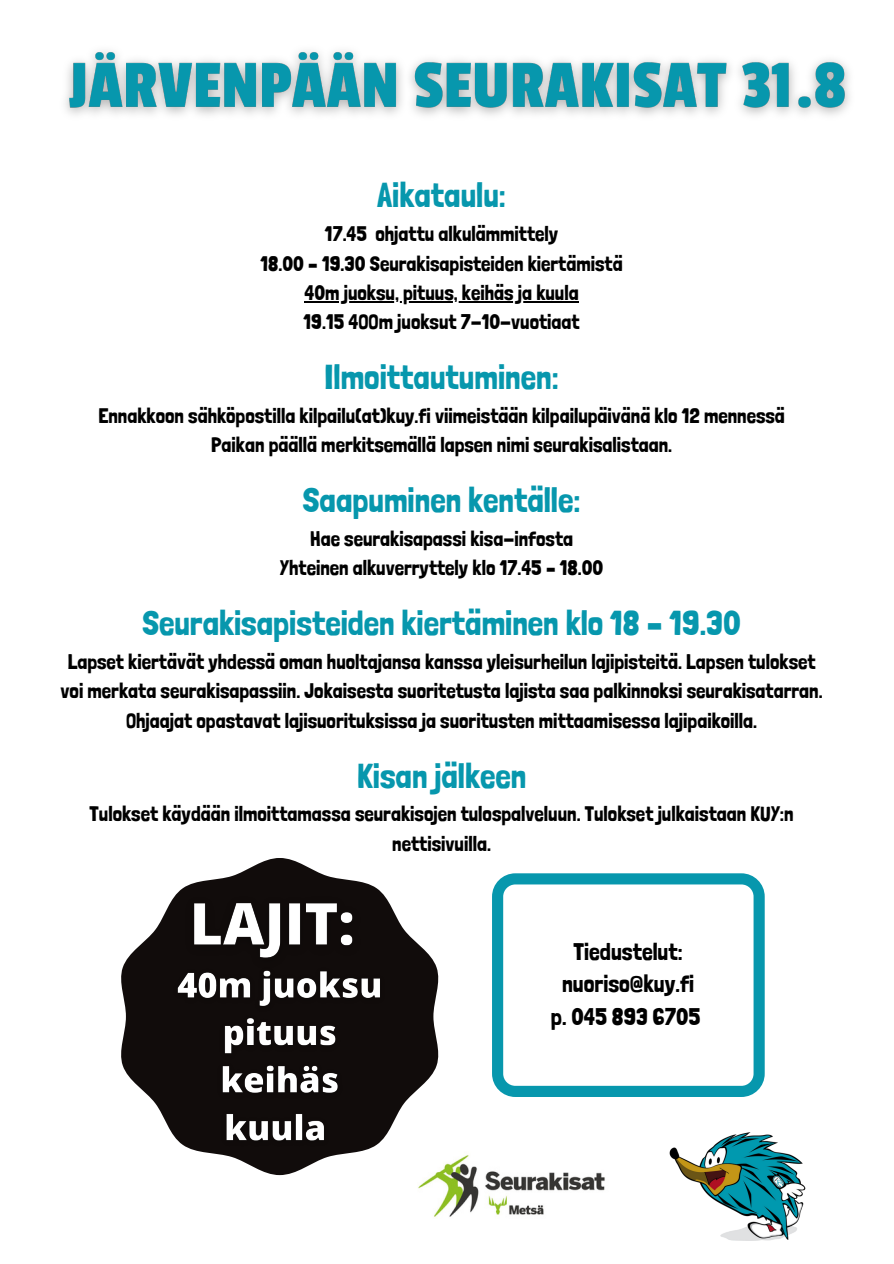
<style>
.page{position:relative;width:894px;height:1264px;background:#fff}
.page>*{position:absolute;margin:0;border:0;box-sizing:border-box;transform-origin:0 0}
.t1{font:34.5px "Londrina Solid";color:#0797ad}
.t2{font:24px "Londrina Solid";color:#000}
.t3{font:21px/29.2px "Londrina Solid";color:#000;text-align:center}
</style>
<div class="page">
<img style="left:418px;top:1155px;width:187px;height:62px">
<svg style="left:492px;top:873px;width:272px;height:223px"></svg>
<hr style="left:304px;top:301px;width:274px;height:2px;background:#000">
<svg style="left:121px;top:858px;width:320px;height:317px"></svg>
<img style="left:669px;top:1132px;width:136px;height:108px">
<img style="left:65px;top:51px;width:785px;height:65px">
<img style="left:175px;top:869px;width:209px;height:83px">
<img style="left:168px;top:952px;width:223px;height:209px">
<p class="t1" style="left:377px;top:175px;width:130px">Aikataulu:</p>
<p class="t3" style="left:325px;top:219px;width:235px">17.45 ohjattu alkulämmittely</p>
<p class="t3" style="left:260px;top:248px;width:363px">18.00 – 19.30 Seurakisapisteiden kiertämistä</p>
<p class="t3" style="left:304px;top:278px;width:276px">40m juoksu, pituus, keihäs ja kuula</p>
<p class="t3" style="left:303px;top:307px;width:277px">19.15 4OOm juoksut 7-10-vuotiaat</p>
<p class="t1" style="left:324px;top:356px;width:235px">Ilmoittautuminen:</p>
<p class="t3" style="left:98px;top:401px;width:687px">Ennakkoon sähköpostilla kilpailu(at)kuy.fi viimeistään kilpailupäivänä klo 12 mennessä</p>
<p class="t3" style="left:211px;top:430px;width:462px">Paikan päällä merkitsemällä lapsen nimi seurakisalistaan.</p>
<p class="t1" style="left:303px;top:479px;width:279px">Saapuminen kentälle:</p>
<p class="t3" style="left:310px;top:524px;width:264px">Hae seurakisapassi kisa-infosta</p>
<p class="t3" style="left:280px;top:553px;width:325px">Yhteinen alkuverryttely klo 17.45 – 18.00</p>
<p class="t1" style="left:142px;top:602px;width:600px">Seurakisapisteiden kiertäminen klo 18 – 19.30</p>
<p class="t3" style="left:61px;top:647px;width:763px">Lapset kiertävät yhdessä oman huoltajansa kanssa yleisurheilun lajipisteitä. Lapsen tulokset voi merkata seurakisapassiin. Jokaisesta suoritetusta lajista saa palkinnoksi seurakisatarran.<br>Ohjaajat opastavat lajisuorituksissa ja suoritusten mittaamisessa lajipaikoilla.</p>
<p class="t1" style="left:357px;top:755px;width:171px">Kisan jälkeen</p>
<p class="t3" style="left:90px;top:799px;width:705px">Tulokset käydään ilmoittamassa seurakisojen tulospalveluun. Tulokset julkaistaan KUY:n nettisivuilla.</p>
<p class="t2" style="left:573px;top:937px;width:110px">Tiedustelut:</p>
<p class="t2" style="left:562px;top:969px;width:133px">nuoriso@kuy.fi</p>
<p class="t2" style="left:550px;top:1002px;width:151px">p. 045 893 6705</p>
</div>
